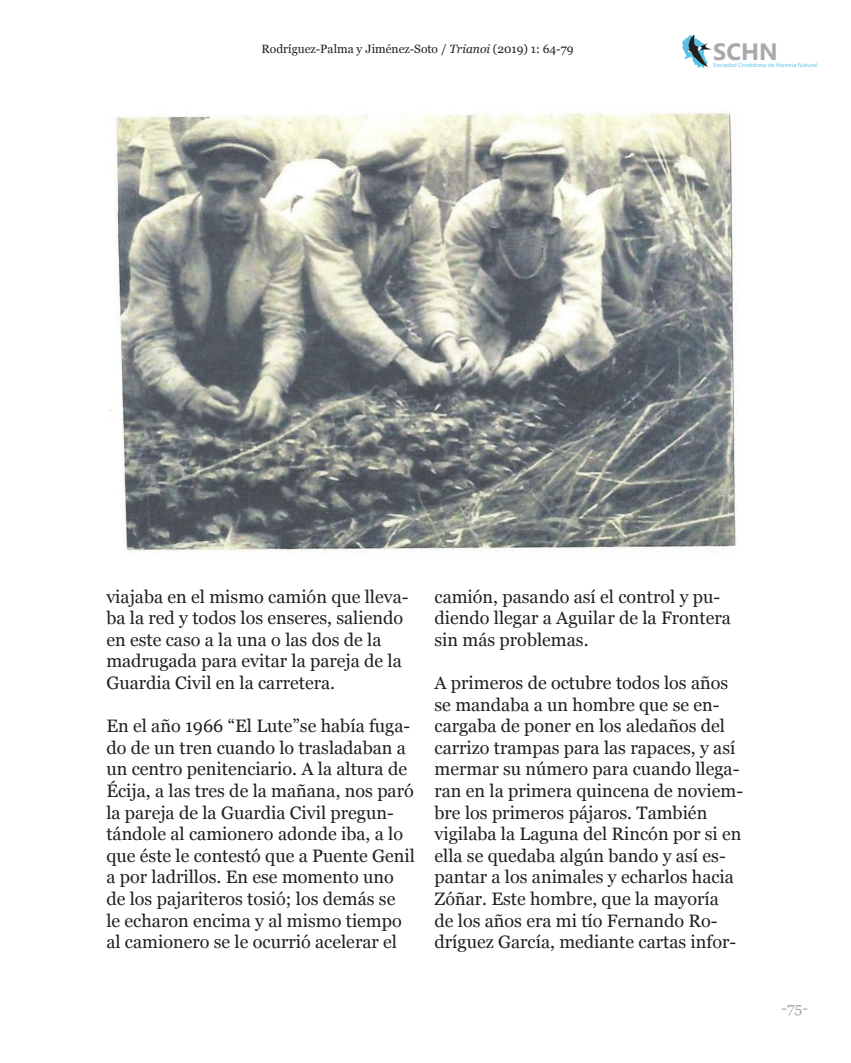
<style>
.page{position:relative;width:851px;height:1063px;background:#fff}
.page>*{position:absolute;margin:0;border:0;box-sizing:border-box;transform-origin:0 0}
.t1{font:700 23.55px "Gisha";color:#a8a9ad}
.t2{font:18px/21.6px "Georgia";color:#231f20}
.t3{font:15px "Georgia";color:#a8a9ad}
.t4{font:12px "Georgia";color:#231f20}
.t5{font:5.85px "Gisha";color:#58c3e6}
.s1{font-style:italic}
</style>
<div class="page">
<svg style="left:682px;top:35px;width:30px;height:33px"></svg>
<img style="left:109px;top:112px;width:628px;height:441px">
<p class="t4" style="left:261px;top:40px;width:313px">Rodríguez-Palma y Jiménez-Soto / <span class="s1">Trianoi</span> (2019) 1: 64-79</p>
<h1 class="t1" style="left:713px;top:38px;width:66px">SCHN</h1>
<p class="t5" style="left:713px;top:61px;width:105px">Sociedad Cordobesa de Historia Natural</p>
<p class="t2" style="left:106px;top:585px;width:304px">viajaba en el mismo camión que lleva&shy;ba la red y todos los enseres, saliendo en este caso a la una o las dos de la madrugada para evitar la pareja de la Guardia Civil en la carretera.</p>
<p class="t2" style="left:106px;top:714px;width:310px">En el año 1966 “El Lute”se había fuga&shy;do de un tren cuando lo trasladaban a un centro penitenciario. A la altura de Écija, a las tres de la mañana, nos paró la pareja de la Guardia Civil pregun&shy;tándole al camionero adonde iba, a lo que éste le contestó que a Puente Genil a por ladrillos. En ese momento uno de los pajariteros tosió; los demás se<br>le echaron encima y al mismo tiempo al camionero se le ocurrió acelerar el</p>
<p class="t2" style="left:434px;top:585px;width:298px">camión, pasando así el control y pu&shy;diendo llegar a Aguilar de la Frontera sin más problemas.</p>
<p class="t2" style="left:434px;top:671px;width:310px">A primeros de octubre todos los años se mandaba a un hombre que se en&shy;cargaba de poner en los aledaños del carrizo trampas para las rapaces, y así mermar su número para cuando llega&shy;ran en la primera quincena de noviem&shy;bre los primeros pájaros. También vigilaba la Laguna del Rincón por si en ella se quedaba algún bando y así es&shy;pantar a los animales y echarlos hacia Zóñar. Este hombre, que la mayoría<br>de los años era mi tío Fernando Ro&shy;dríguez García, mediante cartas infor-</p>
<p class="t3" style="left:781px;top:997px;width:28px">-75-</p>
</div>
